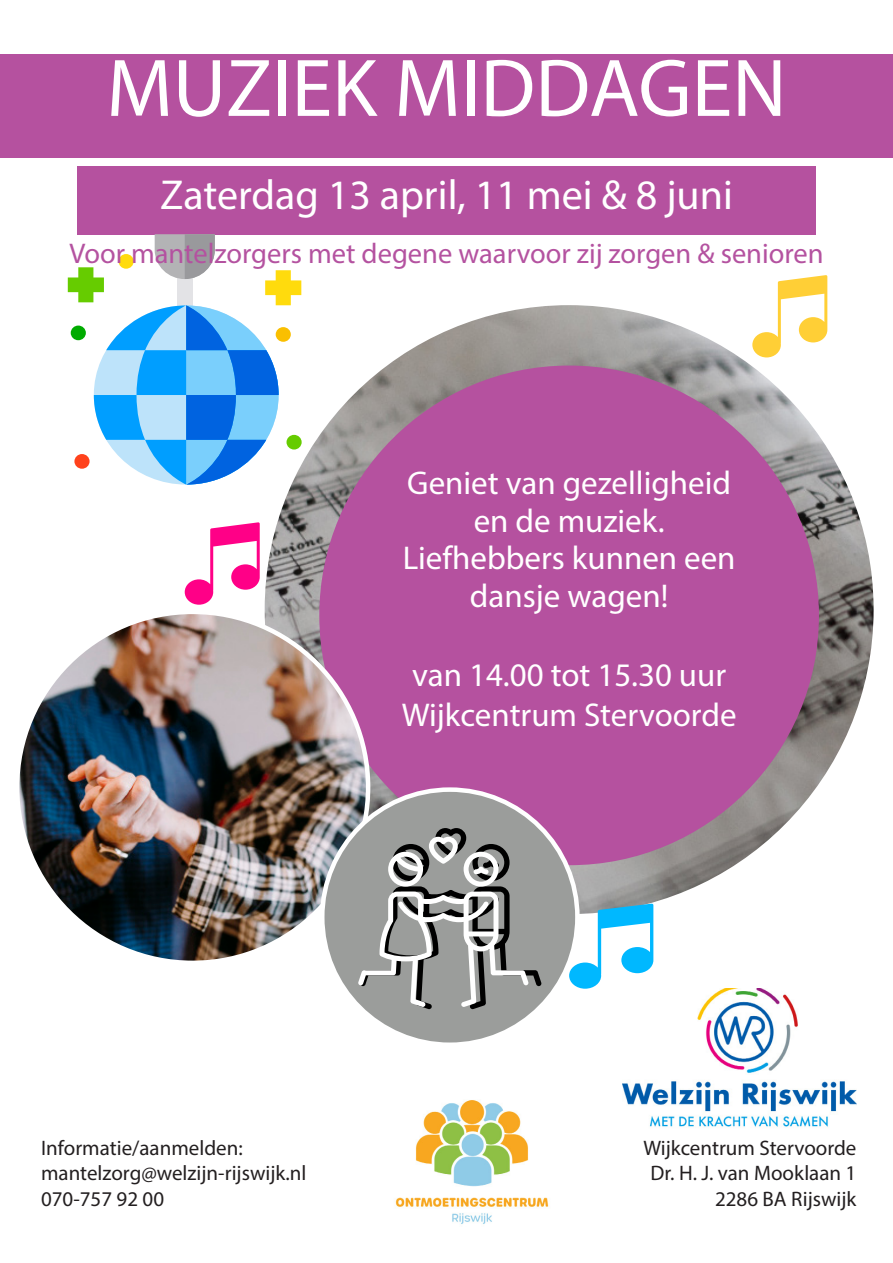
<style>
.page{position:relative;width:893px;height:1263px;background:#fff}
.page>*{position:absolute;margin:0;border:0;box-sizing:border-box;transform-origin:0 0}
.t1{font:82.5px "Myriad Pro";color:#fff}
.t2{font:42px "Myriad Pro";color:#fff}
.t3{font:33px/37.5px "Myriad Pro";color:#fff;text-align:center}
.t4{font:28.5px "Myriad Pro";color:#b452a0}
.t5{font:21px "Myriad Pro";color:#231f20}
</style>
<div class="page">
<img style="left:262px;top:303px;width:614px;height:613px;border-radius:307px">
<div style="left:319px;top:366px;width:500px;height:499px;background:#b5519f;border-radius:50%"></div>
<img style="left:623px;top:989px;width:233px;height:138px">
<div style="left:0;top:54px;width:893px;height:103px;background:#b5519f"></div>
<img style="left:17px;top:612px;width:351px;height:351px;border-radius:175px">
<div style="left:322px;top:790px;width:255px;height:255px;background:#9b9d9b;border-radius:50%"></div>
<div style="left:77px;top:167px;width:739px;height:68px;background:#b5519f"></div>
<svg style="left:752px;top:275px;width:75px;height:82px"></svg>
<svg style="left:358px;top:828px;width:184px;height:181px"></svg>
<svg style="left:68px;top:234px;width:233px;height:251px"></svg>
<svg style="left:185px;top:522px;width:75px;height:83px"></svg>
<svg style="left:569px;top:904px;width:84px;height:85px"></svg>
<div style="left:221px;top:257px;width:26px;height:25px;background:#fff;border-radius:50%"></div>
<img style="left:395px;top:1100px;width:154px;height:124px">
<p class="t1" style="left:106px;top:37px;width:682px">MUZIEK MIDDAGEN</p>
<p class="t2" style="left:160px;top:169px;width:574px">Zaterdag 13 april, 11 mei &amp; 8 juni</p>
<p class="t4" style="left:69px;top:236px;width:756px">Voor mantelzorgers met degene waarvoor zij zorgen &amp; senioren</p>
<p class="t3" style="left:407px;top:464px;width:325px">Geniet van gezelligheid</p>
<p class="t3" style="left:474px;top:502px;width:192px">en de muziek.</p>
<p class="t3" style="left:403px;top:539px;width:334px">Liefhebbers kunnen een dansje wagen!</p>
<p class="t3" style="left:412px;top:656px;width:315px">van 14.00 tot 15.30 uur</p>
<p class="t3" style="left:402px;top:695px;width:336px">Wijkcentrum Stervoorde</p>
<p class="t5" style="left:41px;top:1135px;width:203px">Informatie/aanmelden:</p>
<p class="t5" style="left:41px;top:1160px;width:267px">mantelzorg@welzijn-rijswijk.nl</p>
<p class="t5" style="left:41px;top:1185px;width:125px">070-757 92 00</p>
<p class="t5" style="left:643px;top:1135px;width:215px">Wijkcentrum Stervoorde</p>
<p class="t5" style="left:650px;top:1160px;width:207px">Dr. H. J. van Mooklaan 1</p>
<p class="t5" style="left:715px;top:1185px;width:143px">2286 BA Rijswijk</p>
</div>
